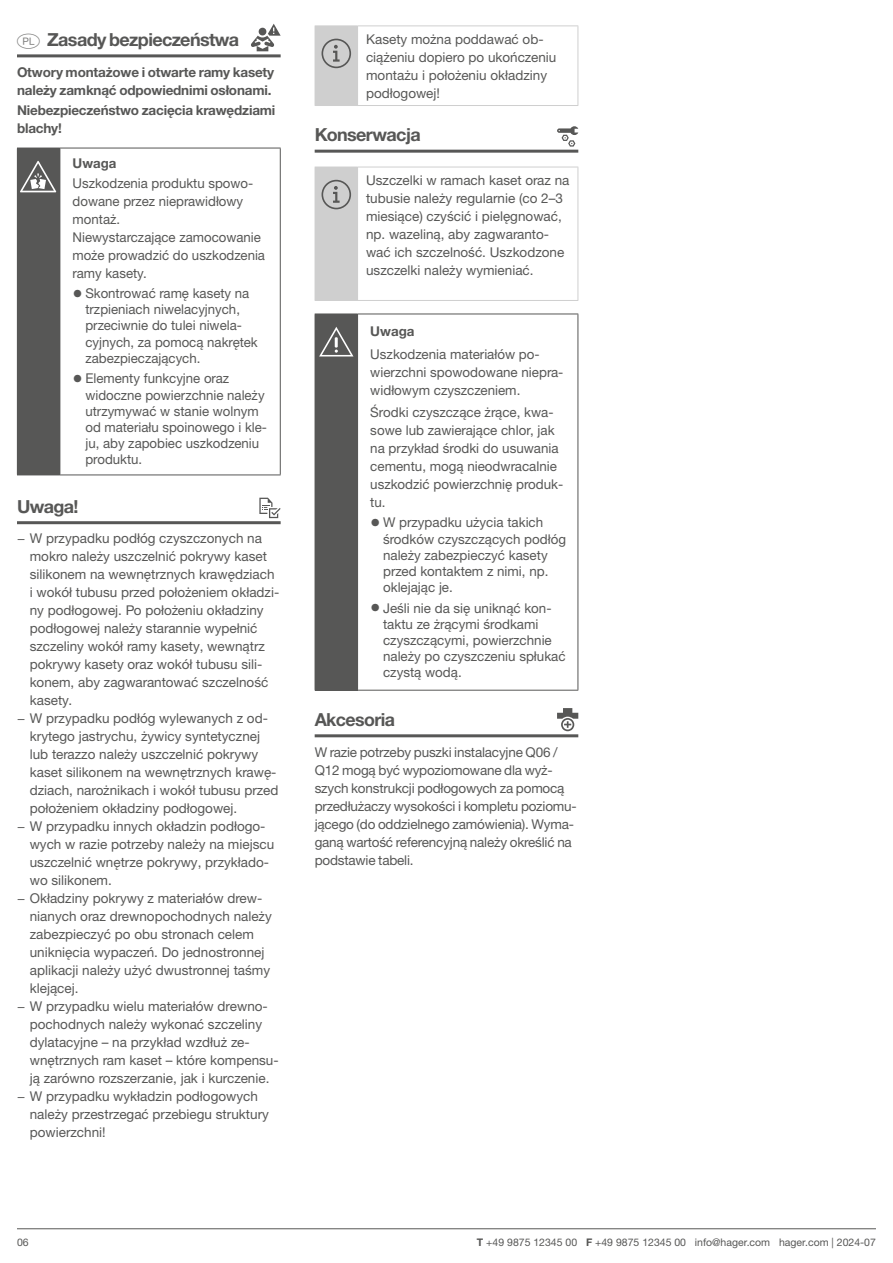
<style>
.page{position:relative;width:893px;height:1263px;background:#fff}
.page>*{position:absolute;margin:0;border:0;box-sizing:border-box;transform-origin:0 0}
.t1{font:700 18px "Helvetica Neue LTW1 G";letter-spacing:-.035em;color:#575756}
.t2{font:13.5px/18px "Helvetica Neue LTW1 G";color:#575756}
.t3{font:700 13.5px/18px "Helvetica Neue LTW1 G";letter-spacing:-.015em;color:#575756}
.t4{font:10.5px "Helvetica Neue LTW1 G";color:#575756}
.s1{font-family:"Hager Langues";font-weight:400;font-size:16.5px;color:#7d7d7c}
.s2{font-size:21px}
.s3{font-weight:700}
</style>
<div class="page">
<hr style="left:17px;top:1228px;width:859px;height:1px;background:#575756">
<hr style="left:17px;top:54px;width:264px;height:3px;background:#575756">
<hr style="left:17px;top:521px;width:264px;height:3px;background:#575756">
<svg style="left:251px;top:24px;width:30px;height:27px"></svg>
<div style="left:17px;top:148px;width:43px;height:327px;background:#575756"></div>
<hr style="left:17px;top:475px;width:43px;height:1px;background:#575756">
<hr style="left:60px;top:148px;width:221px;height:1px;background:#575756">
<hr style="left:60px;top:148px;width:1px;height:327px;background:#575756">
<hr style="left:280px;top:148px;width:1px;height:327px;background:#575756">
<hr style="left:60px;top:475px;width:221px;height:1px;background:#575756">
<svg style="left:20px;top:161px;width:36px;height:31px"></svg>
<svg style="left:259px;top:498px;width:22px;height:20px"></svg>
<hr style="left:315px;top:150px;width:263px;height:3px;background:#575756">
<hr style="left:315px;top:734px;width:263px;height:3px;background:#575756">
<div style="left:315px;top:26px;width:43px;height:79px;background:#cfcfcf"></div>
<hr style="left:315px;top:105px;width:43px;height:1px;background:#cfcfcf">
<hr style="left:358px;top:26px;width:220px;height:1px;background:#cfcfcf">
<hr style="left:578px;top:26px;width:1px;height:79px;background:#cfcfcf">
<hr style="left:358px;top:105px;width:220px;height:1px;background:#cfcfcf">
<svg style="left:322px;top:39px;width:29px;height:29px"></svg>
<svg style="left:557px;top:126px;width:21px;height:21px"></svg>
<div style="left:315px;top:167px;width:43px;height:133px;background:#cfcfcf"></div>
<hr style="left:315px;top:300px;width:43px;height:1px;background:#cfcfcf">
<hr style="left:358px;top:167px;width:220px;height:1px;background:#cfcfcf">
<hr style="left:578px;top:167px;width:1px;height:133px;background:#cfcfcf">
<hr style="left:358px;top:300px;width:220px;height:1px;background:#cfcfcf">
<svg style="left:322px;top:180px;width:29px;height:29px"></svg>
<div style="left:315px;top:314px;width:43px;height:376px;background:#575756"></div>
<hr style="left:315px;top:690px;width:43px;height:1px;background:#575756">
<hr style="left:358px;top:314px;width:220px;height:1px;background:#575756">
<hr style="left:578px;top:314px;width:1px;height:376px;background:#575756">
<hr style="left:358px;top:690px;width:220px;height:1px;background:#575756">
<svg style="left:319px;top:327px;width:34px;height:29px"></svg>
<svg style="left:557px;top:708px;width:21px;height:23px"></svg>
<h1 class="t1" style="left:17px;top:28px;width:224px"><span class="s1">m</span> Zasady bezpieczeństwa</h1>
<p class="t3" style="left:17px;top:63px;width:259px">Otwory montażowe i otwarte ramy kasety należy zamknąć odpowiednimi osłonami.</p>
<p class="t3" style="left:17px;top:101px;width:260px">Niebezpieczeństwo zacięcia krawędziami blachy!</p>
<p class="t3" style="left:73px;top:154px;width:45px">Uwaga</p>
<p class="t2" style="left:73px;top:174px;width:194px">Uszkodzenia produktu spowo&shy;dowane przez nieprawidłowy montaż.<br>Niewystarczające zamocowanie może prowadzić do uszkodzenia ramy kasety.</p>
<p class="t2" style="left:85px;top:285px;width:174px;line-height:16.2px;text-indent:-13px"><span class="s2">•</span> Skontrować ramę kasety na trzpieniach niwelacyjnych, przeciwnie do tulei niwela&shy;cyjnych, za pomocą nakrętek zabezpieczających.</p>
<p class="t2" style="left:85px;top:370px;width:183px;line-height:16.2px;text-indent:-13px"><span class="s2">•</span> Elementy funkcyjne oraz widoczne powierzchnie należy utrzymywać w stanie wolnym od materiału spoinowego i kle&shy;ju, aby zapobiec uszkodzeniu produktu.</p>
<h1 class="t1" style="left:17px;top:495px;width:63px">Uwaga!</h1>
<p class="t2" style="left:17px;top:529px;width:246px">− W przypadku podłóg czyszczonych na</p>
<p class="t2" style="left:30px;top:547px;width:239px">mokro należy uszczelnić pokrywy kaset</p>
<p class="t2" style="left:30px;top:565px;width:246px">silikonem na wewnętrznych krawędziach</p>
<p class="t2" style="left:30px;top:583px;width:251px">i wokół tubusu przed położeniem okładzi-</p>
<p class="t2" style="left:30px;top:601px;width:235px">ny podłogowej. Po położeniu okładziny</p>
<p class="t2" style="left:30px;top:619px;width:229px">podłogowej należy starannie wypełnić</p>
<p class="t2" style="left:30px;top:637px;width:237px">szczeliny wokół ramy kasety, wewnątrz</p>
<p class="t2" style="left:30px;top:655px;width:234px">pokrywy kasety oraz wokół tubusu sili-</p>
<p class="t2" style="left:30px;top:673px;width:240px">konem, aby zagwarantować szczelność</p>
<p class="t2" style="left:30px;top:691px;width:44px">kasety.</p>
<p class="t2" style="left:17px;top:709px;width:252px">− W przypadku podłóg wylewanych z od-</p>
<p class="t2" style="left:30px;top:727px;width:232px">krytego jastrychu, żywicy syntetycznej</p>
<p class="t2" style="left:30px;top:745px;width:230px">lub terazzo należy uszczelnić pokrywy</p>
<p class="t2" style="left:30px;top:763px;width:248px">kaset silikonem na wewnętrznych krawę-</p>
<p class="t2" style="left:30px;top:781px;width:250px">dziach, narożnikach i wokół tubusu przed</p>
<p class="t2" style="left:30px;top:799px;width:209px">położeniem okładziny podłogowej.</p>
<p class="t2" style="left:17px;top:817px;width:250px">− W przypadku innych okładzin podłogo-</p>
<p class="t2" style="left:30px;top:835px;width:246px">wych w razie potrzeby należy na miejscu</p>
<p class="t2" style="left:30px;top:853px;width:241px">uszczelnić wnętrze pokrywy, przykłado-</p>
<p class="t2" style="left:30px;top:871px;width:84px">wo silikonem.</p>
<p class="t2" style="left:17px;top:889px;width:247px">− Okładziny pokrywy z materiałów drew-</p>
<p class="t2" style="left:30px;top:907px;width:244px">nianych oraz drewnopochodnych należy</p>
<p class="t2" style="left:30px;top:925px;width:226px">zabezpieczyć po obu stronach celem</p>
<p class="t2" style="left:30px;top:943px;width:236px">uniknięcia wypaczeń. Do jednostronnej</p>
<p class="t2" style="left:30px;top:961px;width:242px">aplikacji należy użyć dwustronnej taśmy</p>
<p class="t2" style="left:30px;top:979px;width:50px">klejącej.</p>
<p class="t2" style="left:17px;top:997px;width:252px">− W przypadku wielu materiałów drewno-</p>
<p class="t2" style="left:30px;top:1015px;width:234px">pochodnych należy wykonać szczeliny</p>
<p class="t2" style="left:30px;top:1033px;width:221px">dylatacyjne – na przykład wzdłuż ze-</p>
<p class="t2" style="left:30px;top:1051px;width:250px">wnętrznych ram kaset – które kompensu-</p>
<p class="t2" style="left:30px;top:1069px;width:241px">ją zarówno rozszerzanie, jak i kurczenie.</p>
<p class="t2" style="left:17px;top:1087px;width:242px">− W przypadku wykładzin podłogowych</p>
<p class="t2" style="left:30px;top:1105px;width:241px">należy przestrzegać przebiegu struktury</p>
<p class="t2" style="left:30px;top:1123px;width:77px">powierzchni!</p>
<p class="t2" style="left:366px;top:30px;width:192px">Kasety można poddawać ob&shy;ciążeniu dopiero po ukończeniu montażu i położeniu okładziny podłogowej!</p>
<h1 class="t1" style="left:315px;top:124px;width:108px">Konserwacja</h1>
<p class="t2" style="left:366px;top:171px;width:205px">Uszczelki w ramach kaset oraz na tubusie należy regularnie (co 2–3 miesiące) czyścić i pielęgnować, np. wazeliną, aby zagwaranto&shy;wać ich szczelność. Uszkodzone uszczelki należy wymieniać.</p>
<p class="t3" style="left:370px;top:322px;width:46px">Uwaga</p>
<p class="t2" style="left:370px;top:345px;width:195px">Uszkodzenia materiałów po&shy;wierzchni spowodowane niepra&shy;widłowym czyszczeniem.</p>
<p class="t2" style="left:370px;top:403px;width:195px">Środki czyszczące żrące, kwa&shy;sowe lub zawierające chlor, jak na przykład środki do usuwania cementu, mogą nieodwracalnie uszkodzić powierzchnię produk&shy;tu.</p>
<p class="t2" style="left:383px;top:514px;width:184px;line-height:16.2px;text-indent:-13px"><span class="s2">•</span> W przypadku użycia takich środków czyszczących podłóg należy zabezpieczyć kasety przed kontaktem z nimi, np. oklejając je.</p>
<p class="t2" style="left:383px;top:600px;width:184px;line-height:16.2px;text-indent:-13px"><span class="s2">•</span> Jeśli nie da się uniknąć kon&shy;taktu ze żrącymi środkami czyszczącymi, powierzchnie należy po czyszczeniu spłukać czystą wodą.</p>
<h1 class="t1" style="left:315px;top:708px;width:82px">Akcesoria</h1>
<p class="t2" style="left:315px;top:743px;width:264px">W razie potrzeby puszki instalacyjne Q06 / Q12 mogą być wypoziomowane dla wyż&shy;szych konstrukcji podłogowych za pomocą przedłużaczy wysokości i kompletu poziomu&shy;jącego (do oddzielnego zamówienia). Wyma&shy;ganą wartość referencyjną należy określić na podstawie tabeli.</p>
<p class="t4" style="left:17px;top:1236px;width:13px">06</p>
<p class="t4" style="left:477px;top:1236px;width:400px"><span class="s3">T</span> +49 9875 12345 00 <span class="s3">F</span> +49 9875 12345 00 info@hager.com hager.com | 2024-07</p>
</div>
